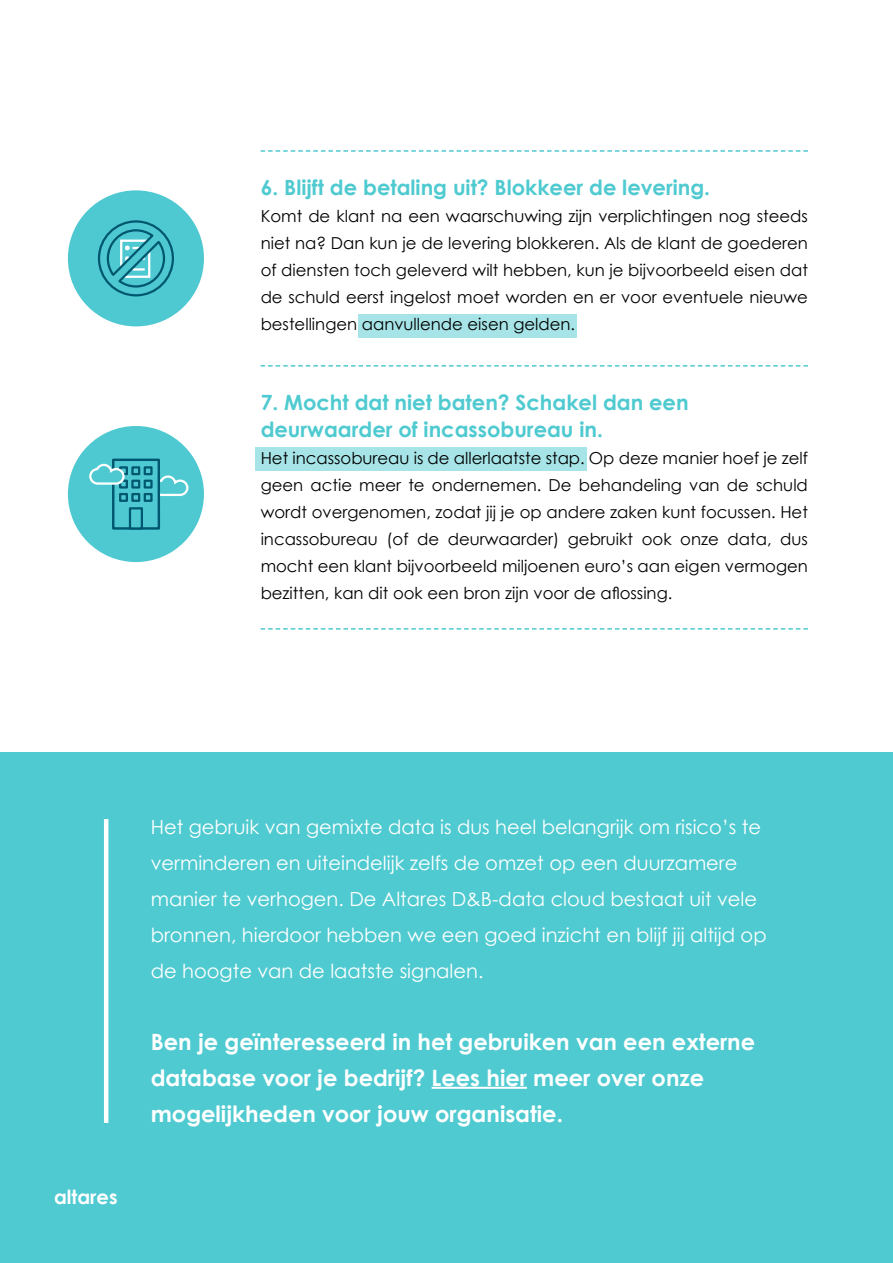
<style>
.page{position:relative;width:893px;height:1263px;background:#fff}
.page>*{position:absolute;margin:0;border:0;box-sizing:border-box;transform-origin:0 0}
.t1{font:700 22.5px/36px "Century Gothic";color:#fff}
.t2{font:700 21px/27px "Century Gothic";color:#4ecad0}
.t3{font:19.5px/36px "Century Gothic";color:#fff}
.t4{font:700 19.5px "Century Gothic";color:#fff}
.t5{font:16.5px/27px "Century Gothic";color:#000;text-align:justify}
</style>
<div class="page">
<div style="left:255px;top:447px;width:332px;height:23px;background:#a6e4e7"></div>
<div style="left:0;top:753px;width:893px;height:510px;background:#4ecad0"></div>
<svg style="left:261px;top:150px;width:547px;height:2px"></svg>
<div style="left:358px;top:314px;width:219px;height:23px;background:#a6e4e7"></div>
<svg style="left:261px;top:365px;width:547px;height:2px"></svg>
<svg style="left:261px;top:628px;width:547px;height:2px"></svg>
<hr style="left:432px;top:1087px;width:95px;height:2px;background:#fff">
<hr style="left:104px;top:819px;width:4px;height:304px;background:#fff">
<div style="left:68px;top:426px;width:136px;height:136px;background:#4fc9d1;border-radius:50%"></div>
<svg style="left:89px;top:458px;width:100px;height:72px"></svg>
<div style="left:68px;top:190px;width:136px;height:136px;background:#4fc9d1;border-radius:50%"></div>
<svg style="left:97px;top:220px;width:77px;height:77px"></svg>
<p class="t2" style="left:261px;top:173px;width:451px">6. Blijft de betaling uit? Blokkeer de levering.</p>
<p class="t5" style="left:261px;top:202px;width:549px">Komt de klant na een waarschuwing zijn verplichtingen nog steeds niet na? Dan kun je de levering blokkeren. Als de klant de goederen of diensten toch geleverd wilt hebben, kun je bijvoorbeeld eisen dat de schuld eerst ingelost moet worden en er voor eventuele nieuwe bestellingen aanvullende eisen gelden.</p>
<p class="t2" style="left:261px;top:388px;width:429px">7. Mocht dat niet baten? Schakel dan een deurwaarder of incassobureau in.</p>
<p class="t5" style="left:261px;top:444px;width:549px">Het incassobureau is de allerlaatste stap. Op deze manier hoef je zelf geen actie meer te ondernemen. De behandeling van de schuld wordt overgenomen, zodat jij je op andere zaken kunt focussen. Het incassobureau (of de deurwaarder) gebruikt ook onze data, dus mocht een klant bijvoorbeeld miljoenen euro’s aan eigen vermogen bezitten, kan dit ook een bron zijn voor de aflossing.</p>
<p class="t4" style="left:54px;top:1182px;width:65px">altares</p>
<p class="t3" style="left:151px;top:808px;width:617px">Het gebruik van gemixte data is dus heel belangrijk om risico’s te verminderen en uiteindelijk zelfs de omzet op een duurzamere manier te verhogen. De Altares D&amp;B-data cloud bestaat uit vele bronnen, hierdoor hebben we een goed inzicht en blijf jij altijd op de hoogte van de laatste signalen.</p>
<p class="t1" style="left:151px;top:1022px;width:606px">Ben je geïnteresseerd in het gebruiken van een externe database voor je bedrijf? Lees hier meer over onze mogelijkheden voor jouw organisatie.</p>
</div>
